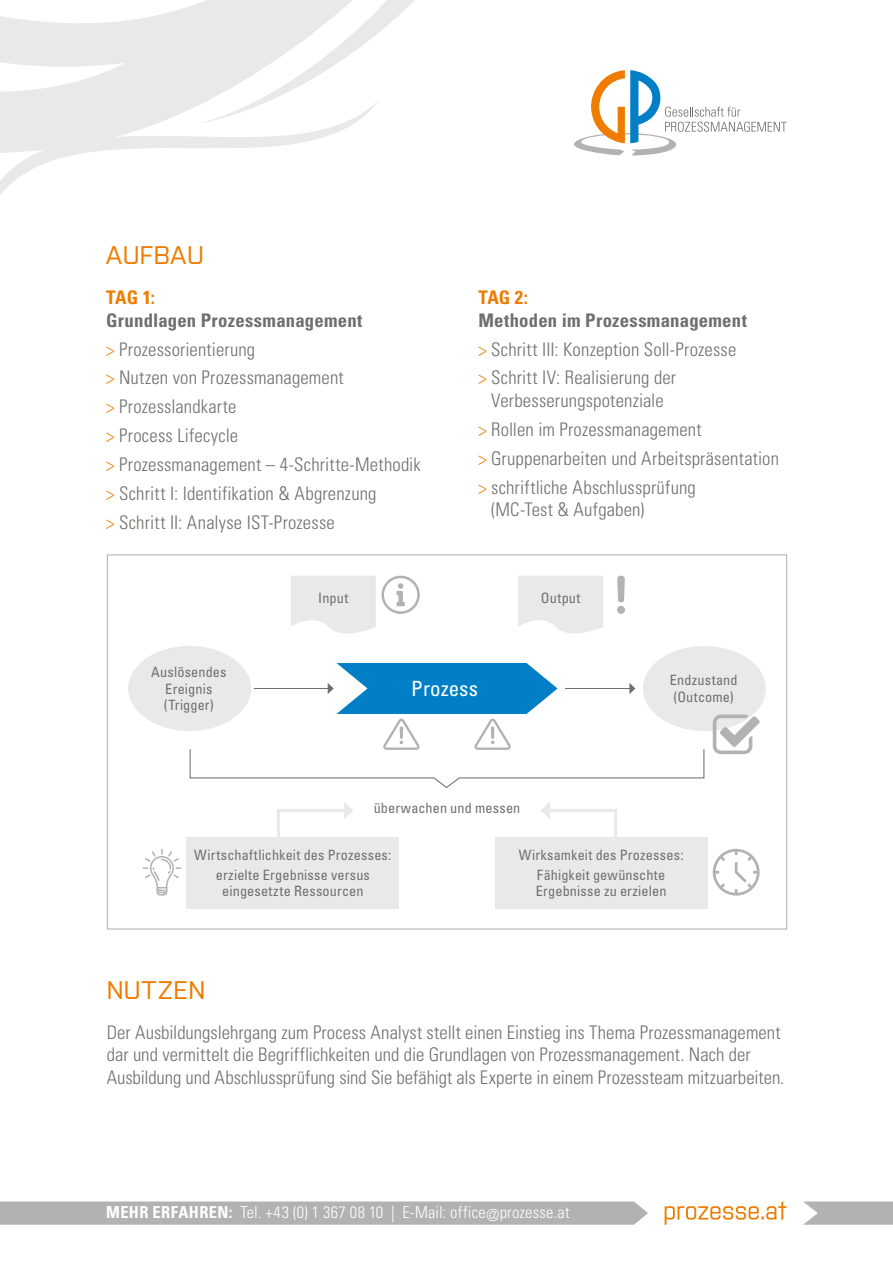
<style>
.page{position:relative;width:893px;height:1263px;background:#fff}
.page>*{position:absolute;margin:0;border:0;box-sizing:border-box;transform-origin:0 0}
.t1{font:500 25.5px "Purista";letter-spacing:.025em;color:#ef7c00}
.t2{font:condensed 21px "Univers";letter-spacing:.005em;color:#fff}
.t3{font:300 condensed 18.75px/28.8px "Univers";letter-spacing:.005em;color:#6f6f6e}
.t4{font:700 condensed 18.75px "Univers";letter-spacing:-.005em;color:#ef7c00}
.t5{font:300 condensed 16.5px "Univers";letter-spacing:.015em;color:#fff}
.t6{font:condensed 14.25px/20px "Univers";letter-spacing:.01em;color:#6f6f6e;text-align:center}
.s1{font-weight:700}
.s2{color:#ef7c00}
</style>
<div class="page">
<svg style="left:803px;top:1201px;width:90px;height:24px;background:#b9babb"></svg>
<svg style="left:0;top:1201px;width:648px;height:24px;background:#b4b5b6"></svg>
<svg style="left:665px;top:1201px;width:121px;height:24px"></svg>
<svg style="left:0;top:0;width:415px;height:195px"></svg>
<svg style="left:574px;top:70px;width:213px;height:86px"></svg>
<div style="left:107px;top:554px;width:680px;height:375px;background:#fff;border:1px solid #b1b2b3"></div>
<div style="left:187px;top:837px;width:212px;height:71px;background:#e9e9e9"></div>
<svg style="left:291px;top:576px;width:85px;height:58px;background:#ebebeb"></svg>
<svg style="left:518px;top:576px;width:85px;height:58px;background:#ebebeb"></svg>
<div style="left:128px;top:646px;width:123px;height:85px;background:#e9e9e9;border-radius:50%"></div>
<div style="left:643px;top:646px;width:123px;height:85px;background:#e9e9e9;border-radius:50%"></div>
<div style="left:495px;top:837px;width:212px;height:71px;background:#e9e9e9"></div>
<svg style="left:277px;top:802px;width:76px;height:35px"></svg>
<svg style="left:541px;top:802px;width:76px;height:35px"></svg>
<svg style="left:143px;top:849px;width:38px;height:47px"></svg>
<svg style="left:713px;top:849px;width:47px;height:47px"></svg>
<svg style="left:713px;top:714px;width:47px;height:40px"></svg>
<svg style="left:382px;top:576px;width:38px;height:38px"></svg>
<svg style="left:189px;top:663px;width:516px;height:125px"></svg>
<svg style="left:617px;top:576px;width:8px;height:26px"></svg>
<div style="left:617px;top:606px;width:8px;height:8px;background:#b1b2b3;border-radius:50%"></div>
<h1 class="t1" style="left:106px;top:237px;width:99px">AUFBAU</h1>
<p class="t4" style="left:106px;top:286px;width:50px">TAG 1:</p>
<p class="t3" style="left:106px;top:306px;width:316px"><span class="s1">Grundlagen Prozessmanagement<br></span><span class="s2">&gt;</span> Prozessorientierung<br><span class="s2">&gt;</span> Nutzen von Prozessmanagement<br><span class="s2">&gt;</span> Prozesslandkarte<br><span class="s2">&gt;</span> Process Lifecycle<br><span class="s2">&gt;</span> Prozessmanagement – 4-Schritte-Methodik <span class="s2">&gt;</span> Schritt I: Identifikation &amp; Abgrenzung<br><span class="s2">&gt;</span> Schritt II: Analyse IST-Prozesse</p>
<p class="t4" style="left:478px;top:286px;width:51px">TAG 2:</p>
<p class="t3" style="left:478px;top:306px;width:270px"><span class="s1">Methoden im Prozessmanagement </span><span class="s2">&gt;</span> Schritt III: Konzeption Soll-Prozesse <span class="s2">&gt;</span> Schritt IV: Realisierung der</p>
<p class="t3" style="left:478px;top:386px;width:302px;text-indent:13px">Verbesserungspotenziale<br><span class="s2">&gt;</span> Rollen im Prozessmanagement<br><span class="s2">&gt;</span> Gruppenarbeiten und Arbeitspräsentation <span class="s2">&gt;</span> schriftliche Abschlussprüfung</p>
<p class="t3" style="left:491px;top:495px;width:155px">(MC-Test &amp; Aufgaben)</p>
<p class="t6" style="left:318px;top:588px;width:32px">Input</p>
<p class="t6" style="left:541px;top:588px;width:41px">Output</p>
<p class="t6" style="left:151px;top:664px;width:77px;line-height:16.5px">Auslösendes<br>Ereignis (Trigger)</p>
<p class="t6" style="left:670px;top:670px;width:69px">Endzustand</p>
<p class="t2" style="left:411px;top:675px;width:68px">Prozess</p>
<p class="t6" style="left:673px;top:687px;width:62px">(Outcome)</p>
<p class="t6" style="left:374px;top:798px;width:148px">überwachen und messen</p>
<p class="t6" style="left:194px;top:844px;width:199px">Wirtschaftlichkeit des Prozesses: erzielte Ergebnisse versus</p>
<p class="t6" style="left:222px;top:881px;width:143px">eingesetzte Ressourcen</p>
<p class="t6" style="left:519px;top:844px;width:166px">Wirksamkeit des Prozesses:<br>Fähigkeit gewünschte</p>
<p class="t6" style="left:536px;top:881px;width:132px">Ergebnisse zu erzielen</p>
<h1 class="t1" style="left:107px;top:972px;width:100px">NUTZEN</h1>
<p class="t3" style="left:107px;top:1021px;width:679px;line-height:22.5px">Der Ausbildungslehrgang zum Process Analyst stellt einen Einstieg ins Thema Prozessmanagement dar und vermittelt die Begrifflichkeiten und die Grundlagen von Prozessmanagement. Nach der<br>Ausbildung und Abschlussprüfung sind Sie befähigt als Experte in einem Prozessteam mitzuarbeiten.</p>
<p class="t5" style="left:106px;top:1202px;width:465px"><span class="s1">MEHR ERFAHREN:</span> Tel. +43 (0) 1 367 08 10 | E-Mail: office@prozesse.at</p>
</div>
